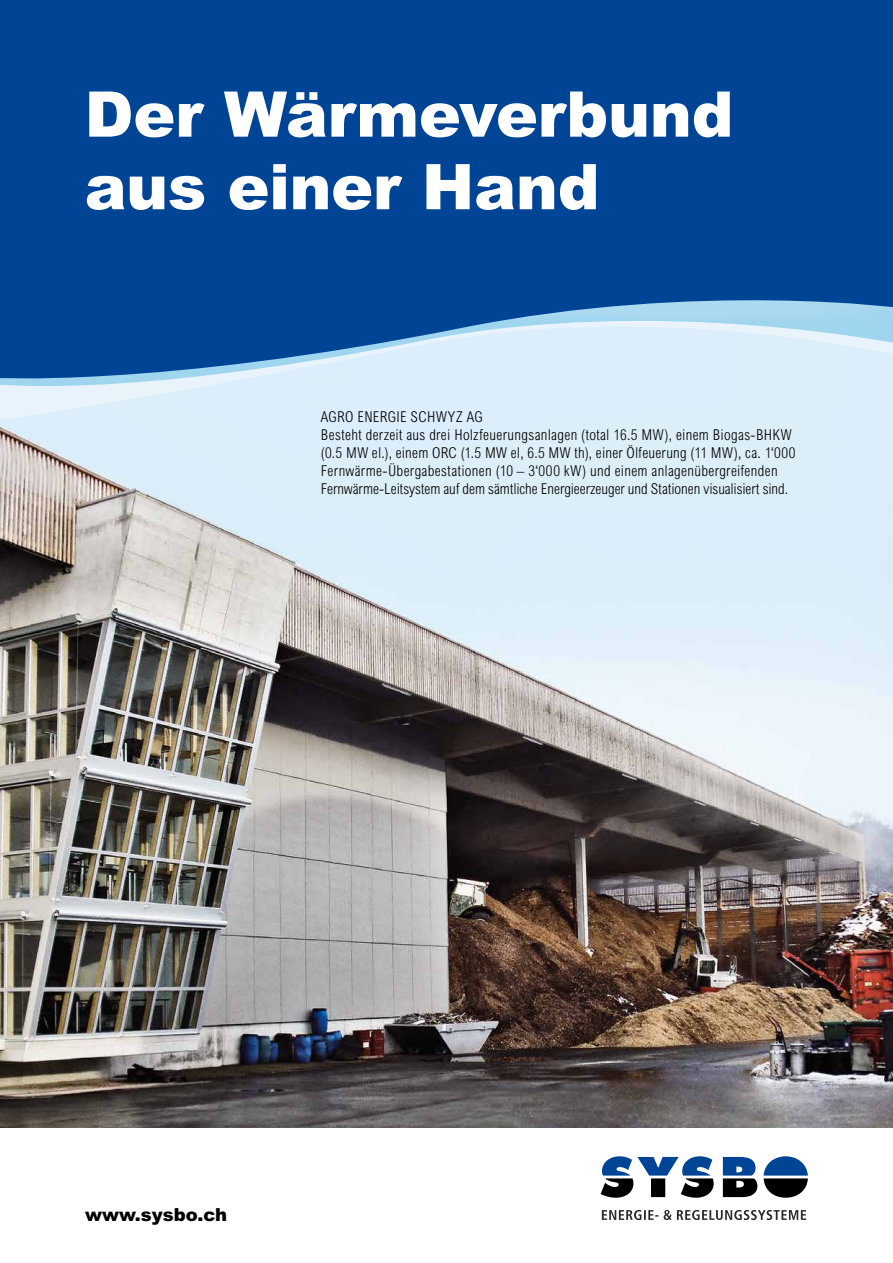
<style>
.page{position:relative;width:893px;height:1263px;background:#fff}
.page>*{position:absolute;margin:0;border:0;box-sizing:border-box;transform-origin:0 0}
.t1{font:63px/72.6px "Arial Black PL";letter-spacing:-.005em;color:#fff}
.t2{font:18px "Arial Black PL";color:#000}
.t3{font:15px/18px "Arial Condensed Light PL";letter-spacing:.02em;color:#000}
</style>
<div class="page">
<img style="left:0;top:422px;width:893px;height:706px">
<svg style="left:0;top:389px;width:893px;height:33px;background:#ddeefa"></svg>
<svg style="left:0;top:0;width:893px;height:389px;background:#1c5ba2"></svg>
<svg style="left:764px;top:1156px;width:44px;height:42px"></svg>
<svg style="left:723px;top:1157px;width:34px;height:40px"></svg>
<svg style="left:601px;top:1156px;width:113px;height:42px"></svg>
<svg style="left:602px;top:1210px;width:204px;height:10px"></svg>
<h1 class="t1" style="left:85px;top:76px;width:650px">Der Wärmeverbund aus einer Hand</h1>
<p class="t3" style="left:321px;top:408px;width:476px">AGRO ENERGIE SCHWYZ AG<br>Besteht derzeit aus drei Holzfeuerungsanlagen (total 16.5 MW), einem Biogas-BHKW (0.5 MW el.), einem ORC (1.5 MW el, 6.5 MW th), einer Ölfeuerung (11 MW), ca. 1‘000<br>Fernwärme-Übergabestationen (10 – 3‘000 kW) und einem anlagenübergreifenden Fernwärme-Leitsystem auf dem sämtliche Energieerzeuger und Stationen visualisiert sind.</p>
<p class="t2" style="left:85px;top:1203px;width:143px">www.sysbo.ch</p>
</div>
